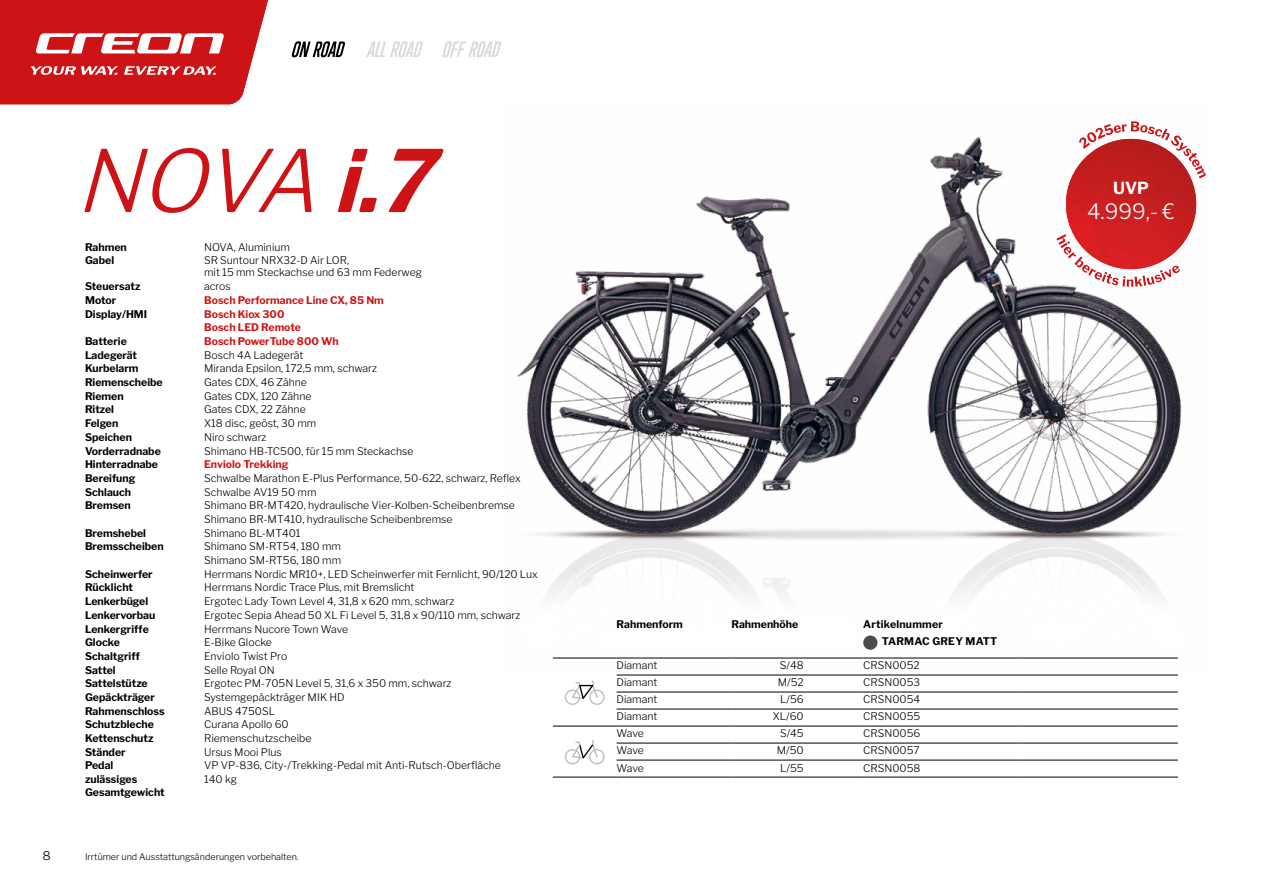
<style>
.page{position:relative;width:1263px;height:893px;background:#fff}
.page>*{position:absolute;margin:0;border:0;box-sizing:border-box;transform-origin:0 0}
.t1{font:italic 300 85.2px "Libre Franklin";color:#cd1316}
.t2{font:300 21px "Libre Franklin";color:#fff}
.t3{font:700 16.5px "Libre Franklin";color:#fff}
.t4{font:300 12px "Libre Franklin";color:#000;scale:1.04 1}
.t5{font:300 10.5px "Libre Franklin";color:#000}
.t6{font:700 10.5px/12.6px "Libre Franklin";color:#000}
.t7{font:700 10.5px "Libre Franklin";color:#cd1316}
.t8{font:700 10.5px "Libre Franklin";letter-spacing:.02em;color:#000}
.t9{font:300 9px "Libre Franklin";color:#000}
.s1{font-weight:700}
</style>
<div class="page">
<img style="left:517px;top:137px;width:684px;height:522px">
<svg style="left:0;top:0;width:268px;height:104px;background:#d43639"></svg>
<svg style="left:366px;top:41px;width:57px;height:16px"></svg>
<svg style="left:442px;top:41px;width:59px;height:16px"></svg>
<svg style="left:291px;top:41px;width:54px;height:16px"></svg>
<svg style="left:1079px;top:121px;width:127px;height:57px"></svg>
<svg style="left:1056px;top:234px;width:124px;height:53px"></svg>
<hr style="left:553px;top:658px;width:64px;height:1px;background:#000">
<hr style="left:617px;top:658px;width:114px;height:1px;background:#000">
<hr style="left:731px;top:658px;width:132px;height:1px;background:#000">
<hr style="left:863px;top:658px;width:157px;height:1px;background:#000">
<hr style="left:1020px;top:658px;width:158px;height:1px;background:#000">
<hr style="left:617px;top:675px;width:114px;height:1px;background:#000">
<hr style="left:731px;top:675px;width:132px;height:1px;background:#000">
<hr style="left:863px;top:675px;width:157px;height:1px;background:#000">
<hr style="left:1020px;top:675px;width:158px;height:1px;background:#000">
<hr style="left:617px;top:692px;width:114px;height:1px;background:#000">
<hr style="left:731px;top:692px;width:132px;height:1px;background:#000">
<hr style="left:863px;top:692px;width:157px;height:1px;background:#000">
<hr style="left:1020px;top:692px;width:158px;height:1px;background:#000">
<hr style="left:617px;top:709px;width:114px;height:1px;background:#000">
<hr style="left:731px;top:709px;width:132px;height:1px;background:#000">
<hr style="left:863px;top:709px;width:157px;height:1px;background:#000">
<hr style="left:1020px;top:709px;width:158px;height:1px;background:#000">
<hr style="left:553px;top:726px;width:64px;height:1px;background:#000">
<hr style="left:617px;top:726px;width:114px;height:1px;background:#000">
<hr style="left:731px;top:726px;width:132px;height:1px;background:#000">
<hr style="left:863px;top:726px;width:157px;height:1px;background:#000">
<hr style="left:1020px;top:726px;width:158px;height:1px;background:#000">
<hr style="left:617px;top:743px;width:114px;height:1px;background:#000">
<hr style="left:731px;top:743px;width:132px;height:1px;background:#000">
<hr style="left:863px;top:743px;width:157px;height:1px;background:#000">
<hr style="left:1020px;top:743px;width:158px;height:1px;background:#000">
<hr style="left:617px;top:760px;width:114px;height:1px;background:#000">
<hr style="left:731px;top:760px;width:132px;height:1px;background:#000">
<hr style="left:863px;top:760px;width:157px;height:1px;background:#000">
<hr style="left:1020px;top:760px;width:158px;height:1px;background:#000">
<hr style="left:553px;top:777px;width:64px;height:1px;background:#000">
<hr style="left:617px;top:777px;width:114px;height:1px;background:#000">
<hr style="left:731px;top:777px;width:132px;height:1px;background:#000">
<hr style="left:863px;top:777px;width:157px;height:1px;background:#000">
<hr style="left:1020px;top:777px;width:158px;height:1px;background:#000">
<div style="left:863px;top:635px;width:14px;height:15px;background:#4b4b4b;border-radius:50%"></div>
<svg style="left:565px;top:680px;width:40px;height:25px"></svg>
<svg style="left:565px;top:740px;width:40px;height:24px"></svg>
<img style="left:1066px;top:139px;width:130px;height:130px;border-radius:65px">
<p class="t4" style="left:43px;top:846px;width:9px">8</p>
<p class="t1" style="left:75px;top:114px;width:388px">NOVA <span class="s1">i.7</span></p>
<p class="t6" style="left:85px;top:240px;width:43px">Rahmen</p>
<p class="t5" style="left:204px;top:238px;width:87px">NOVA, Aluminium</p>
<p class="t6" style="left:85px;top:253px;width:31px">Gabel</p>
<p class="t5" style="left:204px;top:252px;width:147px">SR Suntour NRX32-D Air LOR,</p>
<p class="t5" style="left:204px;top:264px;width:219px">mit 15 mm Steckachse und 63 mm Federweg</p>
<p class="t6" style="left:85px;top:279px;width:57px">Steuersatz</p>
<p class="t5" style="left:204px;top:278px;width:28px">acros</p>
<p class="t6" style="left:85px;top:293px;width:33px">Motor</p>
<p class="t7" style="left:204px;top:292px;width:181px">Bosch Performance Line CX, 85 Nm</p>
<p class="t6" style="left:85px;top:307px;width:64px">Display/HMI</p>
<p class="t7" style="left:204px;top:305px;width:82px">Bosch Kiox 300</p>
<p class="t7" style="left:204px;top:319px;width:98px">Bosch LED Remote</p>
<p class="t6" style="left:85px;top:334px;width:43px">Batterie</p>
<p class="t7" style="left:204px;top:333px;width:136px">Bosch PowerTube 800 Wh</p>
<p class="t6" style="left:85px;top:348px;width:54px">Ladegerät</p>
<p class="t5" style="left:204px;top:347px;width:101px">Bosch 4A Ladegerät</p>
<p class="t6" style="left:85px;top:361px;width:55px">Kurbelarm</p>
<p class="t5" style="left:204px;top:360px;width:174px">Miranda Epsilon, 172,5 mm, schwarz</p>
<p class="t6" style="left:85px;top:375px;width:79px">Riemenscheibe</p>
<p class="t5" style="left:204px;top:374px;width:104px">Gates CDX, 46 Zähne</p>
<p class="t6" style="left:85px;top:389px;width:40px">Riemen</p>
<p class="t5" style="left:204px;top:388px;width:109px">Gates CDX, 120 Zähne</p>
<p class="t6" style="left:85px;top:402px;width:31px">Ritzel</p>
<p class="t5" style="left:204px;top:401px;width:103px">Gates CDX, 22 Zähne</p>
<p class="t6" style="left:85px;top:416px;width:35px">Felgen</p>
<p class="t5" style="left:204px;top:415px;width:114px">X18 disc, geöst, 30 mm</p>
<p class="t6" style="left:85px;top:430px;width:48px">Speichen</p>
<p class="t5" style="left:204px;top:429px;width:64px">Niro schwarz</p>
<p class="t6" style="left:85px;top:443px;width:77px">Vorderradnabe</p>
<p class="t5" style="left:204px;top:442px;width:211px">Shimano HB-TC500, für 15 mm Steckachse</p>
<p class="t6" style="left:85px;top:457px;width:75px">Hinterradnabe</p>
<p class="t7" style="left:204px;top:456px;width:86px">Enviolo Trekking</p>
<p class="t6" style="left:85px;top:471px;width:52px">Bereifung</p>
<p class="t5" style="left:204px;top:470px;width:318px">Schwalbe Marathon E-Plus Performance, 50-622, schwarz, Reflex</p>
<p class="t6" style="left:85px;top:485px;width:48px">Schlauch</p>
<p class="t5" style="left:204px;top:484px;width:114px">Schwalbe AV19 50 mm</p>
<p class="t6" style="left:85px;top:498px;width:47px">Bremsen</p>
<p class="t5" style="left:204px;top:497px;width:312px">Shimano BR-MT420, hydraulische Vier-Kolben-Scheibenbremse</p>
<p class="t5" style="left:204px;top:511px;width:250px">Shimano BR-MT410, hydraulische Scheibenbremse</p>
<p class="t6" style="left:85px;top:526px;width:63px">Bremshebel</p>
<p class="t5" style="left:204px;top:525px;width:98px">Shimano BL-MT401</p>
<p class="t6" style="left:85px;top:539px;width:80px">Bremsscheiben</p>
<p class="t5" style="left:204px;top:538px;width:138px">Shimano SM-RT54, 180 mm</p>
<p class="t5" style="left:204px;top:552px;width:139px">Shimano SM-RT56, 180 mm</p>
<p class="t6" style="left:85px;top:567px;width:69px">Scheinwerfer</p>
<p class="t5" style="left:204px;top:566px;width:335px">Herrmans Nordic MR10+, LED Scheinwerfer mit Fernlicht, 90/120 Lux</p>
<p class="t6" style="left:85px;top:580px;width:49px">Rücklicht</p>
<p class="t5" style="left:204px;top:579px;width:212px">Herrmans Nordic Trace Plus, mit Bremslicht</p>
<p class="t6" style="left:85px;top:594px;width:65px">Lenkerbügel</p>
<p class="t5" style="left:204px;top:593px;width:252px">Ergotec Lady Town Level 4, 31,8 x 620 mm, schwarz</p>
<p class="t6" style="left:85px;top:608px;width:72px">Lenkervorbau</p>
<p class="t5" style="left:204px;top:607px;width:318px">Ergotec Sepia Ahead 50 XL Fi Level 5, 31,8 x 90/110 mm, schwarz</p>
<p class="t6" style="left:85px;top:621px;width:65px">Lenkergriffe</p>
<p class="t5" style="left:204px;top:620px;width:146px">Herrmans Nucore Town Wave</p>
<p class="t6" style="left:85px;top:635px;width:36px">Glocke</p>
<p class="t5" style="left:204px;top:634px;width:69px">E-Bike Glocke</p>
<p class="t6" style="left:85px;top:649px;width:56px">Schaltgriff</p>
<p class="t5" style="left:204px;top:648px;width:85px">Enviolo Twist Pro</p>
<p class="t6" style="left:85px;top:663px;width:32px">Sattel</p>
<p class="t5" style="left:204px;top:662px;width:72px">Selle Royal ON</p>
<p class="t6" style="left:85px;top:676px;width:64px">Sattelstütze</p>
<p class="t5" style="left:204px;top:675px;width:249px">Ergotec PM-705N Level 5, 31,6 x 350 mm, schwarz</p>
<p class="t6" style="left:85px;top:690px;width:71px">Gepäckträger</p>
<p class="t5" style="left:204px;top:689px;width:142px">Systemgepäckträger MIK HD</p>
<p class="t6" style="left:85px;top:704px;width:81px">Rahmenschloss</p>
<p class="t5" style="left:204px;top:703px;width:72px">ABUS 4750SL</p>
<p class="t6" style="left:85px;top:717px;width:70px">Schutzbleche</p>
<p class="t5" style="left:204px;top:716px;width:86px">Curana Apollo 60</p>
<p class="t6" style="left:85px;top:731px;width:70px">Kettenschutz</p>
<p class="t5" style="left:204px;top:730px;width:109px">Riemenschutzscheibe</p>
<p class="t6" style="left:85px;top:745px;width:42px">Ständer</p>
<p class="t5" style="left:204px;top:744px;width:79px">Ursus Mooi Plus</p>
<p class="t6" style="left:85px;top:758px;width:30px">Pedal</p>
<p class="t5" style="left:204px;top:757px;width:298px">VP VP-836, City-/Trekking-Pedal mit Anti-Rutsch-Oberfläche</p>
<p class="t6" style="left:85px;top:772px;width:81px">zulässiges<br>Gesamtgewicht</p>
<p class="t5" style="left:204px;top:771px;width:34px">140 kg</p>
<p class="t9" style="left:85px;top:850px;width:215px">Irrtümer und Ausstattungsänderungen vorbehalten.</p>
<p class="t6" style="left:617px;top:617px;width:68px">Rahmenform</p>
<p class="t6" style="left:731px;top:617px;width:68px">Rahmenhöhe</p>
<p class="t8" style="left:863px;top:616px;width:81px">Artikelnummer</p>
<p class="t8" style="left:882px;top:633px;width:117px">TARMAC GREY MATT</p>
<p class="t5" style="left:617px;top:657px;width:42px">Diamant</p>
<p class="t5" style="left:780px;top:657px;width:25px">S/48</p>
<p class="t5" style="left:863px;top:657px;width:58px">CRSN0052</p>
<p class="t5" style="left:617px;top:674px;width:42px">Diamant</p>
<p class="t5" style="left:778px;top:674px;width:27px">M/52</p>
<p class="t5" style="left:863px;top:674px;width:58px">CRSN0053</p>
<p class="t5" style="left:617px;top:691px;width:42px">Diamant</p>
<p class="t5" style="left:780px;top:691px;width:25px">L/56</p>
<p class="t5" style="left:863px;top:691px;width:59px">CRSN0054</p>
<p class="t5" style="left:617px;top:708px;width:42px">Diamant</p>
<p class="t5" style="left:773px;top:708px;width:32px">XL/60</p>
<p class="t5" style="left:863px;top:708px;width:59px">CRSN0055</p>
<p class="t5" style="left:617px;top:725px;width:29px">Wave</p>
<p class="t5" style="left:780px;top:725px;width:25px">S/45</p>
<p class="t5" style="left:863px;top:725px;width:59px">CRSN0056</p>
<p class="t5" style="left:617px;top:742px;width:29px">Wave</p>
<p class="t5" style="left:777px;top:742px;width:28px">M/50</p>
<p class="t5" style="left:863px;top:742px;width:58px">CRSN0057</p>
<p class="t5" style="left:617px;top:759px;width:29px">Wave</p>
<p class="t5" style="left:780px;top:759px;width:25px">L/55</p>
<p class="t5" style="left:863px;top:759px;width:59px">CRSN0058</p>
<p class="t3" style="left:1113px;top:175px;width:37px">UVP</p>
<p class="t2" style="left:1087px;top:195px;width:89px">4.999,- €</p>
</div>
